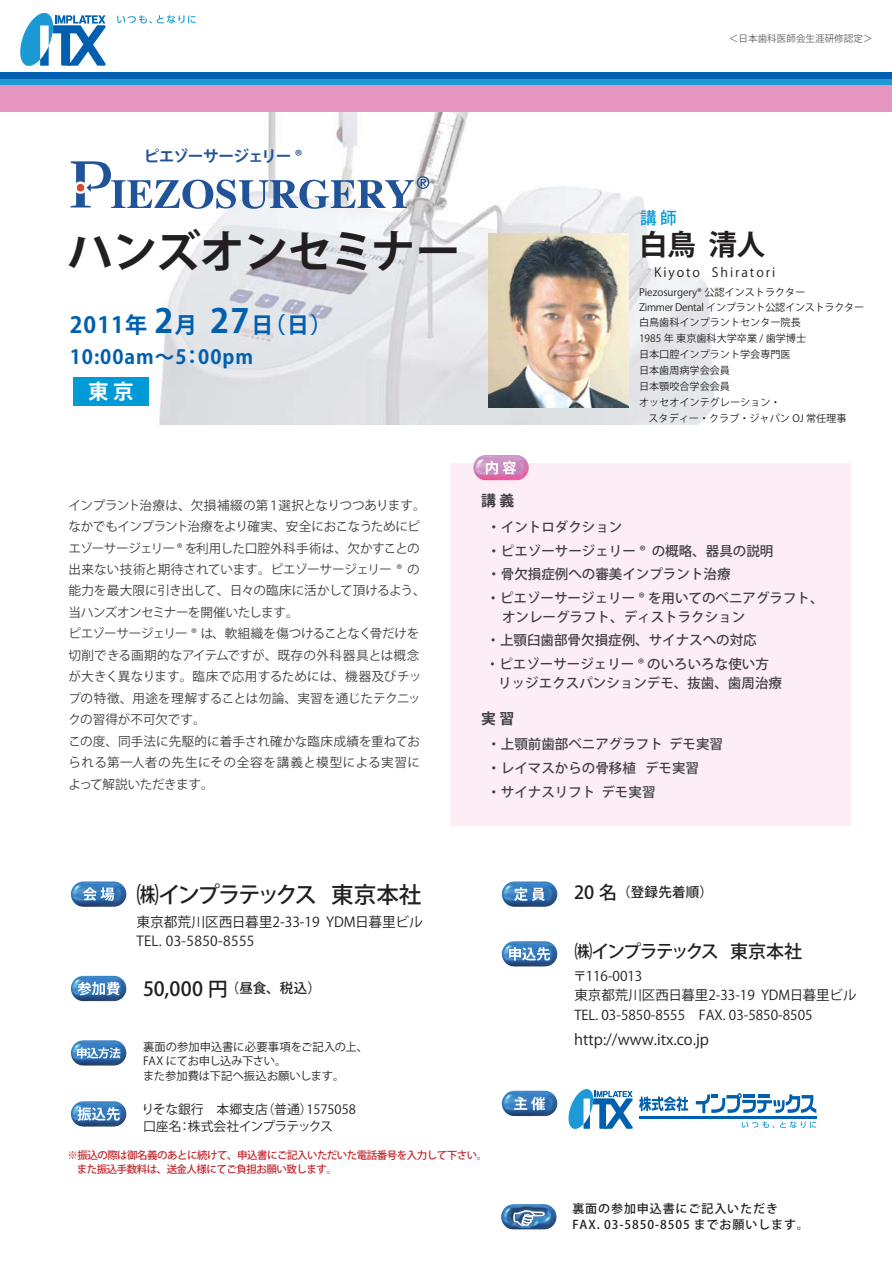
<style>
.page{position:relative;width:892px;height:1261px;background:#fff}
.page>*{position:absolute;margin:0;border:0;box-sizing:border-box;transform-origin:0 0}
.t1{font:44.85px "Koz Go Std Bold 90 msp RKSJ H";letter-spacing:-.025em;color:#231f20}
.t2{font:28.5px "Koz Go Std Bold 90 msp RKSJ H";color:#231f20}
.t3{font:22.5px "Koz Go Std Medium 90 msp RKSJ H";letter-spacing:-.11em;color:#231f20}
.t4{font:22.2px "Koz Go Std Bold 90 msp RKSJ H";letter-spacing:.05em;color:#0060af}
.t5{font:20.4px "Koz Go Std Bold 90 msp RKSJ H";color:#fff}
.t6{font:19.5px "Koz Go Std Bold 90 msp RKSJ H";letter-spacing:.05em;color:#0060af}
.t7{font:19.5px "Koz Go Std Medium 90 msp RKSJ H";color:#231f20}
.t8{font:18px "Koz Go Std Medium 90 msp RKSJ H";letter-spacing:-.11em;color:#231f20}
.t9{font:16.5px "Koz Go Std Medium 90 msp RKSJ H";color:#009ad9}
.t10{font:15.75px "Koz Go Std Bold 90 msp RKSJ H";letter-spacing:-.075em;color:#215398}
.t11{font:15px "Koz Go Std Regular 90 msp RKSJ H";color:#231f20}
.t12{font:14.85px "Koz Go Std Bold 90 msp RKSJ H";color:#404041}
.t13{font:13.65px/19.5px "Koz Go Pro Regular 90 msp RKSJ H";color:#231f20}
.t14{font:13.5px/23.4px "Koz Go Std Medium 90 msp RKSJ H";color:#404041}
.t15{font:13.5px/19.5px "Koz Go Std Regular 90 msp RKSJ H";color:#231f20}
.t16{font:13.5px "Koz Go Std Medium 90 msp RKSJ H";letter-spacing:.02em;color:#231f20}
.t17{font:12.75px/16.5px "Koz Go Std Regular 90 msp RKSJ H";color:#231f20}
.t18{font:12.75px "Koz Go Std Regular 90 msp RKSJ H";letter-spacing:.15em;color:#231f20}
.t19{font:12.6px/21.5px "Koz Go Std Regular 90 msp RKSJ H";letter-spacing:-.015em;color:#404041}
.t20{font:12px/16.5px "Koz Go Pro Medium 90 msp RKSJ H";letter-spacing:.075em;color:#231f20}
.t21{font:11.25px/14.2px "Koz Go Std Regular 90 msp RKSJ H";color:#231f20}
.t22{font:10.5px/13.5px "Koz Go Std Medium 90 msp RKSJ H";letter-spacing:-.05em;color:#c1272d}
.t23{font:10.05px/15.9px "Koz Go Std Regular 90 msp RKSJ H";color:#231f20}
.t24{font:10.05px/15.9px "Koz Go Std Regular 90 msp RKSJ H";letter-spacing:-.025em;color:#231f20}
.t25{font:9.6px "Koz Go Std Regular 90 msp RKSJ H";color:#636466}
.s1{font-size:33px}
.s2{font-size:13.5px}
.s3{font-size:18px}
</style>
<div class="page">
<img style="left:159px;top:112px;width:557px;height:313px">
<svg style="left:71px;top:161px;width:358px;height:48px"></svg>
<img style="left:488px;top:234px;width:140px;height:174px">
<div style="left:0;top:74px;width:891px;height:14px;background:#1d9ad6"></div>
<div style="left:0;top:85px;width:891px;height:27px;background:#e696c1"></div>
<div style="left:0;top:72px;width:891px;height:7px;background:#0060af"></div>
<svg style="left:20px;top:12px;width:86px;height:54px"></svg>
<svg style="left:117px;top:15px;width:78px;height:9px"></svg>
<div style="left:74px;top:377px;width:75px;height:29px;background:#009ad9"></div>
<div style="left:450px;top:464px;width:400px;height:362px;background:#fdedf4"></div>
<svg style="left:568px;top:1089px;width:65px;height:40px"></svg>
<svg style="left:639px;top:1096px;width:49px;height:15px"></svg>
<svg style="left:695px;top:1093px;width:121px;height:20px"></svg>
<hr style="left:638px;top:1116px;width:178px;height:2px;background:#0060af">
<svg style="left:741px;top:1121px;width:74px;height:7px"></svg>
<img style="left:71px;top:881px;width:55px;height:25px;border-radius:13px">
<svg style="left:83px;top:887px;width:31px;height:14px"></svg>
<img style="left:71px;top:975px;width:55px;height:26px;border-radius:13px">
<svg style="left:77px;top:981px;width:43px;height:14px"></svg>
<img style="left:501px;top:881px;width:56px;height:25px;border-radius:13px">
<svg style="left:514px;top:887px;width:31px;height:14px"></svg>
<img style="left:71px;top:1040px;width:55px;height:25px;border-radius:13px">
<svg style="left:77px;top:1047px;width:43px;height:11px"></svg>
<img style="left:71px;top:1101px;width:55px;height:25px;border-radius:13px">
<svg style="left:77px;top:1107px;width:43px;height:13px"></svg>
<img style="left:501px;top:941px;width:56px;height:25px;border-radius:13px">
<svg style="left:509px;top:947px;width:41px;height:13px"></svg>
<img style="left:501px;top:1090px;width:56px;height:26px;border-radius:13px">
<svg style="left:514px;top:1096px;width:30px;height:14px"></svg>
<img style="left:473px;top:455px;width:55px;height:25px;border-radius:13px">
<svg style="left:485px;top:461px;width:31px;height:13px"></svg>
<svg style="left:522px;top:1216px;width:9px;height:8px"></svg>
<p class="t25" style="left:728px;top:35px;width:145px">＜日本歯科医師会生涯研修認定＞</p>
<p class="t10" style="left:144px;top:150px;width:160px">ピエゾーサージェリー ®</p>
<h1 class="t1" style="left:68px;top:234px;width:394px">ハンズオンセミナー</h1>
<h3 class="t4" style="left:70px;top:316px;width:264px">2011年 <span class="s1">2</span>月 <span class="s1">27</span>日（日）</h3>
<h3 class="t6" style="left:70px;top:350px;width:185px">10:00am～5：00pm</h3>
<h3 class="t5" style="left:88px;top:384px;width:47px">東 京</h3>
<h3 class="t9" style="left:639px;top:211px;width:38px">講 師</h3>
<h2 class="t2" style="left:638px;top:234px;width:128px">白鳥 清人</h2>
<p class="t18" style="left:653px;top:267px;width:123px">Kiyoto Shiratori</p>
<p class="t24" style="left:638px;top:285px;width:226px">Piezosurgery® 公認インストラクター<br>Zimmer Dental インプラント公認インストラクター</p>
<p class="t23" style="left:638px;top:316px;width:168px">白鳥歯科インプラントセンター院長<br>1985 年 東京歯科大学卒業 / 歯学博士日本口腔インプラント学会専門医<br>日本歯周病学会会員<br>日本顎咬合学会会員<br>オッセオインテグレーション・</p>
<p class="t23" style="left:648px;top:411px;width:199px">スタディー・クラブ・ジャパン OJ 常任理事</p>
<p class="t19" style="left:68px;top:496px;width:358px">インプラント治療は、欠損補綴の第１選択となりつつあります。なかでもインプラント治療をより確実、安全におこなうためにピエゾーサージェリー ® を利用した口腔外科手術は、欠かすことの出来ない技術と期待されています。ピエゾーサージェリー ® の能力を最大限に引き出して、日々の臨床に活かして頂けるよう、当ハンズオンセミナーを開催いたします。<br>ピエゾーサージェリー ® は、軟組織を傷つけることなく骨だけを切削できる画期的なアイテムですが、既存の外科器具とは概念が大きく異なります。臨床で応用するためには、機器及びチップの特徴、用途を理解することは勿論、実習を通じたテクニックの習得が不可欠です。<br>この度、同手法に先駆的に着手され確かな臨床成績を重ねておられる第一人者の先生にその全容を講義と模型による実習によって解説いただきます。</p>
<p class="t12" style="left:481px;top:495px;width:34px">講 義</p>
<p class="t14" style="left:486px;top:517px;width:338px">・イントロダクション<br>・ピエゾーサージェリー ® の概略、器具の説明<br>・骨欠損症例への審美インプラント治療<br>・ピエゾーサージェリー ® を用いてのベニアグラフト、</p>
<p class="t14" style="left:502px;top:607px;width:244px">オンレーグラフト、ディストラクション</p>
<p class="t14" style="left:486px;top:630px;width:271px">・上顎臼歯部骨欠損症例、サイナスへの対応</p>
<p class="t14" style="left:485px;top:655px;width:298px;line-height:19.5px;text-align:right">・ピエゾーサージェリー ® のいろいろな使い方　リッジエクスパンションデモ、抜歯、歯周治療</p>
<p class="t12" style="left:481px;top:713px;width:34px">実 習</p>
<p class="t14" style="left:487px;top:734px;width:237px;line-height:24px">・上顎前歯部ベニアグラフト デモ実習・レイマスからの骨移植 デモ実習</p>
<p class="t14" style="left:487px;top:782px;width:170px">・サイナスリフト デモ実習</p>
<h3 class="t3" style="left:136px;top:886px;width:286px">㈱インプラテックス 東京本社</h3>
<p class="t13" style="left:136px;top:913px;width:288px">東京都荒川区西日暮里2-33-19 YDM日暮里ビル<br>TEL. 03-5850-8555</p>
<h3 class="t7" style="left:143px;top:981px;width:179px">50,000 円 <span class="s2">（昼食、税込）</span></h3>
<p class="t21" style="left:143px;top:1041px;width:226px">裏面の参加申込書に必要事項をご記入の上、<br>FAX にてお申し込み下さい。<br>また参加費は下記へ振込お願いします。</p>
<p class="t16" style="left:574px;top:887px;width:140px"><span class="s3">20 名</span>（登録先着順）</p>
<h3 class="t8" style="left:574px;top:944px;width:229px">㈱インプラテックス 東京本社</h3>
<p class="t15" style="left:573px;top:967px;width:284px">〒116-0013<br>東京都荒川区西日暮里2-33-19 YDM日暮里ビル<br>TEL. 03-5850-8555　FAX. 03-5850-8505</p>
<p class="t11" style="left:574px;top:1034px;width:136px">http://www.itx.co.jp</p>
<p class="t17" style="left:141px;top:1103px;width:228px">りそな銀行　本郷支店（普通）1575058　口座名：株式会社インプラテックス</p>
<p class="t22" style="left:77px;top:1149px;width:412px;text-indent:-9px">※振込の際は御名義のあとに続けて、申込書にご記入いただいた電話番号を入力して下さい。また振込手数料は、送金人様にてご負担お願い致します。</p>
<p class="t20" style="left:572px;top:1201px;width:238px">裏面の参加申込書にご記入いただき<br>FAX. 03-5850-8505 までお願いします。</p>
</div>
